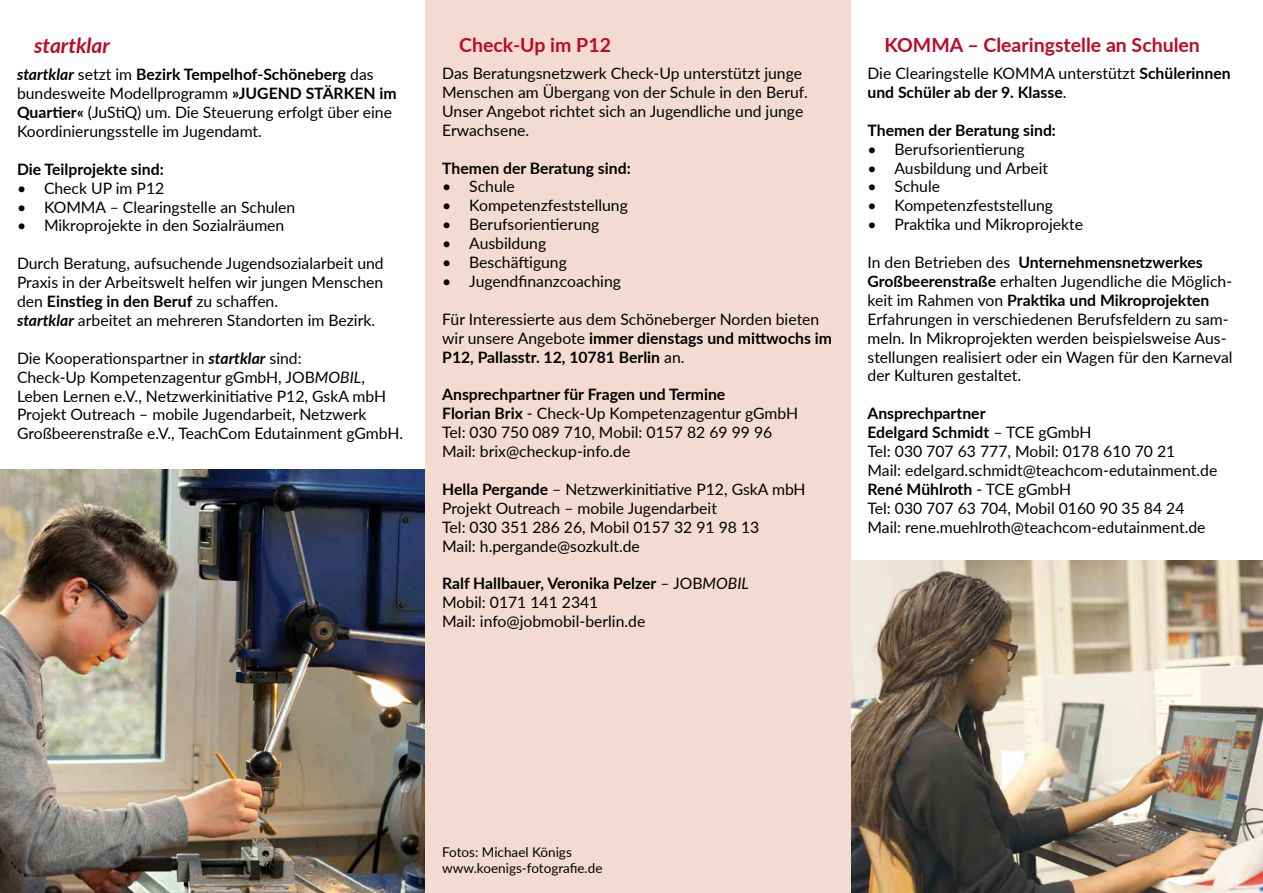
<style>
.page{position:relative;width:1263px;height:893px;background:#fff}
.page>*{position:absolute;margin:0;border:0;box-sizing:border-box;transform-origin:0 0}
.t1{font:italic 700 21px "Lato";color:#bd0a26}
.t2{font:700 19.5px "Lato";color:#bd0a26}
.t3{font:15.75px/18.9px "Lato";color:#000}
.t4{font:700 15.75px/18.9px "Lato";color:#000}
.t5{font:13.5px/16.2px "Lato";color:#000}
.s1{font-weight:700;font-style:italic}
.s2{font-weight:700}
.s3{font-style:italic}
.s4{font-weight:400}
</style>
<div class="page">
<img style="left:0;top:469px;width:425px;height:424px">
<img style="left:850px;top:560px;width:413px;height:333px">
<div style="left:425px;top:0;width:425px;height:893px;background:#f4dbd1"></div>
<h1 class="t1" style="left:34px;top:30px;width:77px">startklar</h1>
<p class="t3" style="left:17px;top:64px;width:381px"><span class="s1">startklar</span> setzt im <span class="s2">Bezirk Tempelhof-Schöneberg</span> das bundesweite Modellprogramm <span class="s2">»JUGEND STÄRKEN im Quartier«</span> (JuStiQ) um. Die Steuerung erfolgt über eine Koordinierungsstelle im Jugendamt.</p>
<p class="t4" style="left:17px;top:159px;width:148px">Die Teilprojekte sind:</p>
<p class="t3" style="left:17px;top:178px;width:149px">• Check UP im P12</p>
<p class="t3" style="left:17px;top:197px;width:280px">• KOMMA – Clearingstelle an Schulen</p>
<p class="t3" style="left:17px;top:216px;width:269px">• Mikroprojekte in den Sozialräumen</p>
<p class="t3" style="left:17px;top:253px;width:368px">Durch Beratung, aufsuchende Jugendsozialarbeit und Praxis in der Arbeitswelt helfen wir jungen Menschen den <span class="s2">Einstieg in den Beruf</span> zu schaffen.<br><span class="s1">startklar</span> arbeitet an mehreren Standorten im Bezirk.</p>
<p class="t3" style="left:17px;top:348px;width:388px">Die Kooperationspartner in <span class="s1">startklar</span> sind:<br>Check-Up Kompetenzagentur gGmbH, JOB<span class="s3">MOBIL</span>, Leben Lernen e.V., Netzwerkinitiative P12, GskA mbH Projekt Outreach – mobile Jugendarbeit, Netzwerk Großbeerenstraße e.V., TeachCom Edutainment gGmbH.</p>
<p class="t2" style="left:459px;top:30px;width:153px">Check-Up im P12</p>
<p class="t3" style="left:442px;top:63px;width:367px">Das Beratungsnetzwerk Check-Up unterstützt junge Menschen am Übergang von der Schule in den Beruf.<br>Unser Angebot richtet sich an Jugendliche und junge Erwachsene.</p>
<p class="t4" style="left:442px;top:158px;width:190px">Themen der Beratung sind:</p>
<p class="t3" style="left:442px;top:177px;width:74px">• Schule</p>
<p class="t3" style="left:442px;top:195px;width:187px">• Kompetenzfeststellung</p>
<p class="t3" style="left:442px;top:214px;width:159px">• Berufsorientierung</p>
<p class="t3" style="left:442px;top:233px;width:105px">• Ausbildung</p>
<p class="t3" style="left:442px;top:252px;width:126px">• Beschäftigung</p>
<p class="t3" style="left:442px;top:271px;width:180px">• Jugendfinanzcoaching</p>
<p class="t3" style="left:442px;top:309px;width:391px">Für Interessierte aus dem Schöneberger Norden bieten wir unsere Angebote <span class="s2">immer dienstags und mittwochs im<br>P12, Pallasstr. 12, 10781 Berlin</span> an.</p>
<p class="t3" style="left:442px;top:384px;width:357px"><span class="s2">Ansprechpartner für Fragen und Termine<br>Florian Brix</span> - Check-Up Kompetenzagentur gGmbH Tel: 030 750 089 710, Mobil: 0157 82 69 99 96<br>Mail: brix@checkup-info.de</p>
<p class="t3" style="left:442px;top:479px;width:365px"><span class="s2">Hella Pergande</span> – Netzwerkinitiative P12, GskA mbH Projekt Outreach – mobile Jugendarbeit<br>Tel: 030 351 286 26, Mobil 0157 32 91 98 13<br>Mail: h.pergande@sozkult.de</p>
<p class="t3" style="left:442px;top:573px;width:308px"><span class="s2">Ralf Hallbauer, Veronika Pelzer</span> – JOB<span class="s3">MOBIL<br></span>Mobil: 0171 141 2341<br>Mail: info@jobmobil-berlin.de</p>
<p class="t2" style="left:884px;top:30px;width:317px">KOMMA – Clearingstelle an Schulen</p>
<p class="t4" style="left:867px;top:63px;width:365px"><span class="s4">Die Clearingstelle KOMMA unterstützt</span> Schülerinnen und Schüler ab der 9. Klasse<span class="s4">.</span></p>
<p class="t4" style="left:867px;top:120px;width:190px">Themen der Beratung sind:</p>
<p class="t3" style="left:867px;top:139px;width:159px">• Berufsorientierung</p>
<p class="t3" style="left:867px;top:158px;width:182px">• Ausbildung und Arbeit</p>
<p class="t3" style="left:867px;top:177px;width:74px">• Schule</p>
<p class="t3" style="left:867px;top:195px;width:187px">• Kompetenzfeststellung</p>
<p class="t3" style="left:867px;top:214px;width:217px">• Praktika und Mikroprojekte</p>
<p class="t3" style="left:867px;top:252px;width:367px">In den Betrieben des <span class="s2">Unternehmensnetzwerkes Großbeerenstraße</span> erhalten Jugendliche die Möglich&shy;keit im Rahmen von <span class="s2">Praktika und Mikroprojekten </span>Erfahrungen in verschiedenen Berufsfeldern zu sam&shy;meln. In Mikroprojekten werden beispielsweise Aus&shy;stellungen realisiert oder ein Wagen für den Karneval der Kulturen gestaltet.</p>
<p class="t3" style="left:867px;top:403px;width:351px"><span class="s2">Ansprechpartner<br>Edelgard Schmidt</span> – TCE gGmbH<br>Tel: 030 707 63 777, Mobil: 0178 610 70 21<br>Mail: edelgard.schmidt@teachcom-edutainment.de <span class="s2">René Mühlroth</span> - TCE gGmbH<br>Tel: 030 707 63 704, Mobil 0160 90 35 84 24<br>Mail: rene.muehlroth@teachcom-edutainment.de</p>
<p class="t5" style="left:442px;top:843px;width:162px">Fotos: Michael Königs www.koenigs-fotografie.de</p>
</div>
